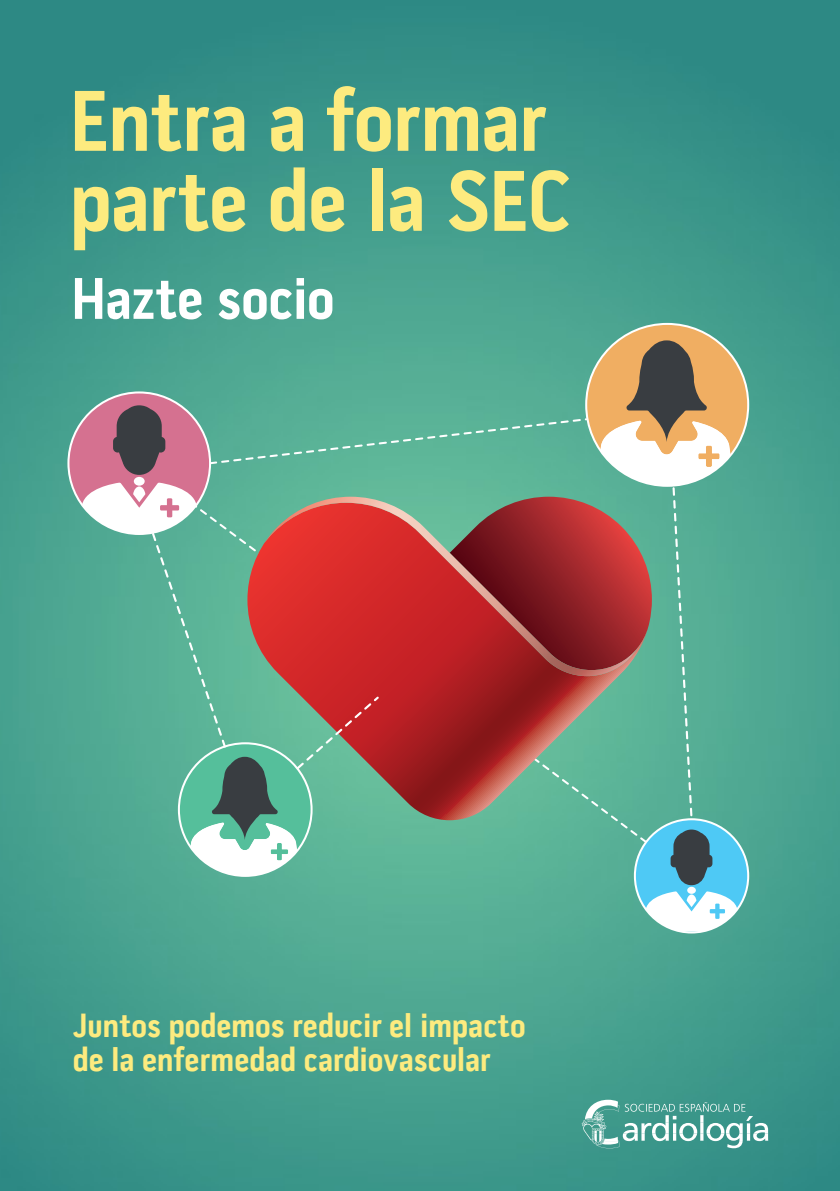
<style>
.page{position:relative;width:840px;height:1191px;background:#fff}
.page>*{position:absolute;margin:0;border:0;box-sizing:border-box;transform-origin:0 0}
.t1{font:700 88px/80px "Pill Gothic 300 mg";letter-spacing:-.01em;color:#fdeb7f}
.t2{font:700 60px "Pill Gothic 300 mg";letter-spacing:-.01em;color:#fff}
.t3{font:700 34px/34px "Pill Gothic 300 mg";letter-spacing:-.005em;color:#fdeb7f}
</style>
<div class="page">
<img style="left:0;top:0;width:839px;height:1191px">
<svg style="left:581px;top:1099px;width:186px;height:49px;background:#65ada3"></svg>
<svg style="left:67px;top:323px;width:681px;height:610px;background:#789180"></svg>
<h1 class="t1" style="left:69px;top:81px;width:503px">Entra a formar parte de la SEC</h1>
<h2 class="t2" style="left:69px;top:261px;width:267px">Hazte socio</h2>
<p class="t3" style="left:73px;top:1008px;width:454px">Juntos podemos reducir el impacto de la enfermedad cardiovascular</p>
</div>
